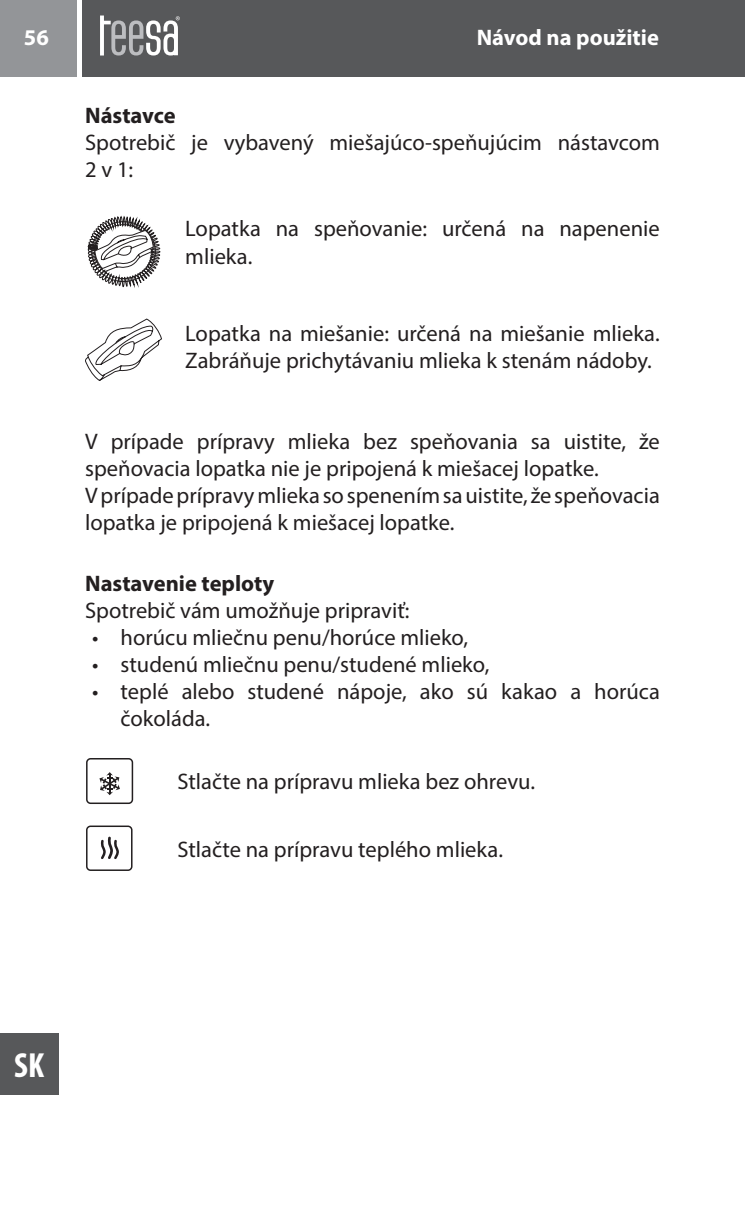
<style>
.page{position:relative;width:745px;height:1205px;background:#fff}
.page>*{position:absolute;margin:0;border:0;box-sizing:border-box;transform-origin:0 0}
.t1{font:700 condensed 35px "Myriad Pro";color:#fff}
.t2{font:22.5px/27px "Myriad Pro";color:#231f20}
.t3{font:700 22.5px "Myriad Pro";color:#231f20}
.t4{font:700 22.5px "Myriad Pro";color:#fff}
</style>
<div class="page">
<div style="left:0;top:1033px;width:58px;height:61px;background:#57585a"></div>
<div style="left:0;top:0;width:77px;height:77px;background:#939598"></div>
<div style="left:83px;top:0;width:661px;height:77px;background:#57585a"></div>
<hr style="left:744px;top:0;width:1px;height:77px;background:#57585a">
<svg style="left:100px;top:16px;width:80px;height:40px"></svg>
<svg style="left:85px;top:215px;width:77px;height:166px"></svg>
<div style="left:86px;top:758px;width:47px;height:46px;border:2px solid #231f20;border-radius:4px"></div>
<svg style="left:99px;top:772px;width:21px;height:23px"></svg>
<div style="left:86px;top:825px;width:46px;height:46px;border:2px solid #231f20;border-radius:4px"></div>
<svg style="left:100px;top:836px;width:18px;height:23px"></svg>
<p class="t4" style="left:24px;top:26px;width:26px">56</p>
<p class="t4" style="left:476px;top:26px;width:183px">Návod na použitie</p>
<p class="t3" style="left:85px;top:104px;width:92px">Nástavce</p>
<p class="t2" style="left:85px;top:130px;width:576px">Spotrebič je vybavený miešajúco-speňujúcim nástavcom<br>2 v 1:</p>
<p class="t2" style="left:185px;top:216px;width:475px">Lopatka na speňovanie: určená na napenenie mlieka.</p>
<p class="t2" style="left:185px;top:320px;width:475px">Lopatka na miešanie: určená na miešanie mlieka.<br>Zabráňuje prichytávaniu mlieka k stenám nádoby.</p>
<p class="t2" style="left:85px;top:429px;width:576px">V prípade prípravy mlieka bez speňovania sa uistite, že speňovacia lopatka nie je pripojená k miešacej lopatke.<br>V prípade prípravy mlieka so spenením sa uistite, že speňovacia lopatka je pripojená k miešacej lopatke.</p>
<p class="t3" style="left:85px;top:572px;width:191px">Nastavenie teploty</p>
<p class="t2" style="left:85px;top:597px;width:326px">Spotrebič vám umožňuje pripraviť:</p>
<p class="t2" style="left:92px;top:624px;width:377px">• horúcu mliečnu penu/horúce mlieko,</p>
<p class="t2" style="left:92px;top:651px;width:398px">• studenú mliečnu penu/studené mlieko,</p>
<p class="t2" style="left:120px;top:678px;width:540px;text-indent:-28px">• teplé alebo studené nápoje, ako sú kakao a horúca čokoláda.</p>
<p class="t2" style="left:177px;top:769px;width:359px">Stlačte na prípravu mlieka bez ohrevu.</p>
<h1 class="t1" style="left:14px;top:1044px;width:31px">SK</h1>
<p class="t2" style="left:177px;top:836px;width:327px">Stlačte na prípravu teplého mlieka.</p>
</div>
